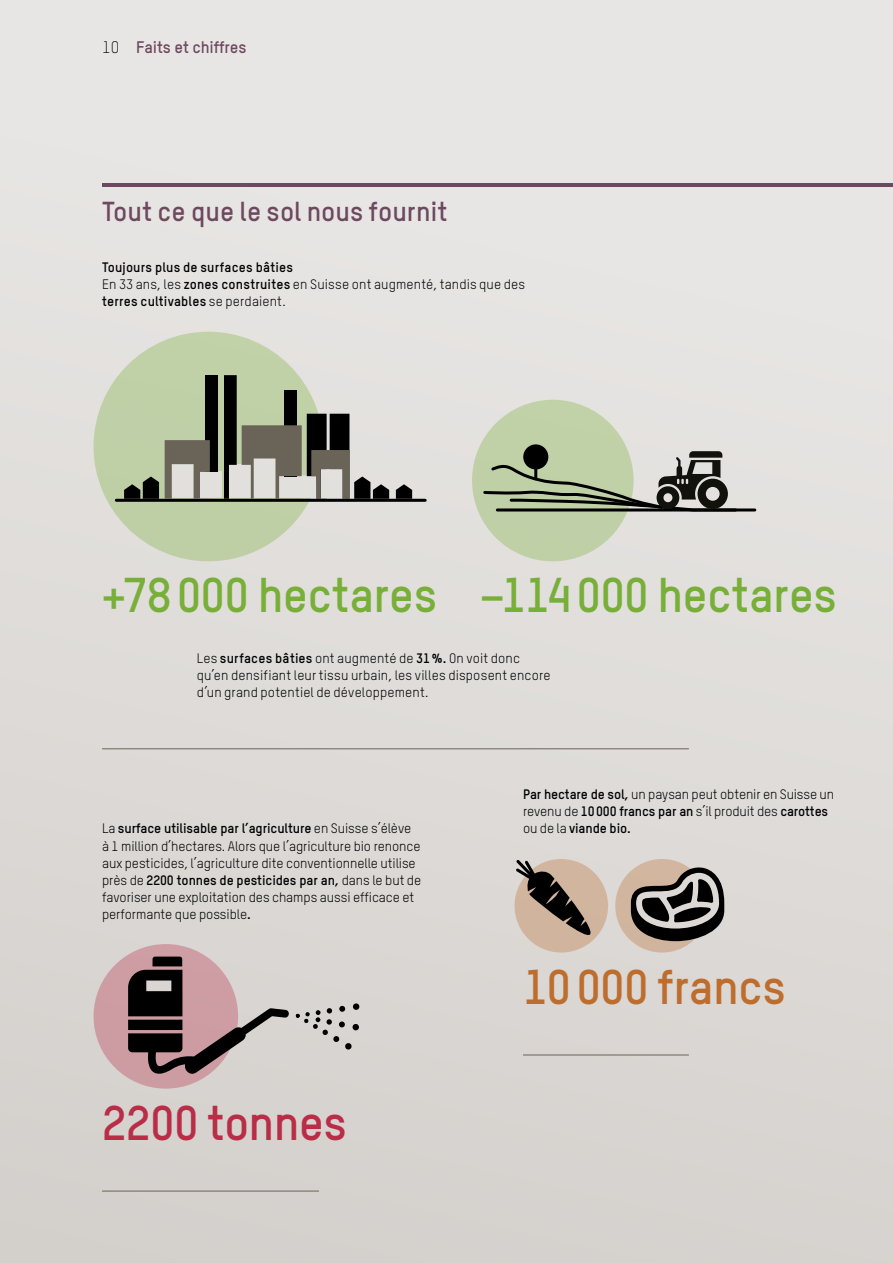
<style>
.page{position:relative;width:893px;height:1263px;background:#e0ddda}
.page>*{position:absolute;margin:0;border:0;box-sizing:border-box;transform-origin:0 0}
.t1{font:700 48px "TSTARPRO";letter-spacing:-.015em;color:#78af38}
.t2{font:700 48px "TSTARPRO";letter-spacing:-.015em;color:#bd6d2e}
.t3{font:700 48px "TSTARPRO";letter-spacing:-.015em;color:#b92d47}
.t4{font:700 27px "TSTARPRO";color:#6d4960}
.t5{font:700 16.5px "TSTARPRO";letter-spacing:-.005em;color:#6d4960}
.t6{font:13.5px/17px "TSTARPRO";letter-spacing:-.005em;color:#000}
.t7{font:700 13.5px/17px "TSTARPRO";color:#000}
.s1{font-weight:300;color:#000}
.s2{font-weight:400}
.s3{font-weight:700}
</style>
<div class="page">
<div style="left:472px;top:400px;width:162px;height:161px;background:#bfd0a7;border-radius:50%"></div>
<svg style="left:94px;top:332px;width:215px;height:229px;fill:#bfd0a7"></svg>
<hr style="left:116px;top:499px;width:309px;height:3px;background:#000">
<hr style="left:102px;top:748px;width:587px;height:1px;background:#696358">
<hr style="left:523px;top:1054px;width:166px;height:1px;background:#696358">
<div style="left:514px;top:859px;width:94px;height:93px;background:#d1b49d;border-radius:50%"></div>
<svg style="left:516px;top:860px;width:75px;height:76px"></svg>
<svg style="left:615px;top:859px;width:109px;height:93px"></svg>
<svg style="left:94px;top:944px;width:195px;height:145px"></svg>
<div style="left:353px;top:1003px;width:7px;height:7px;background:#000;border-radius:50%"></div>
<div style="left:352px;top:1024px;width:7px;height:7px;background:#000;border-radius:3px"></div>
<svg style="left:296px;top:1006px;width:56px;height:44px"></svg>
<div style="left:523px;top:444px;width:25px;height:25px;background:#000;border-radius:50%"></div>
<svg style="left:483px;top:451px;width:274px;height:61px"></svg>
<div style="left:206px;top:375px;width:12px;height:97px;background:#000"></div>
<svg style="left:165px;top:440px;width:45px;height:59px"></svg>
<svg style="left:396px;top:484px;width:16px;height:15px"></svg>
<svg style="left:124px;top:476px;width:35px;height:23px"></svg>
<svg style="left:224px;top:375px;width:165px;height:124px"></svg>
<hr style="left:102px;top:1191px;width:217px;height:1px;background:#696358">
<hr style="left:102px;top:184px;width:791px;height:3px;background:#6d4960">
<p class="t5" style="left:102px;top:37px;width:146px"><span class="s1">10</span> Faits et chiffres</p>
<h2 class="t4" style="left:102px;top:194px;width:347px">Tout ce que le sol nous fournit</h2>
<p class="t7" style="left:102px;top:259px;width:425px">Toujours plus de surfaces bâties<br><span class="s2">En 33 ans, les</span> zones construites <span class="s2">en Suisse ont augmenté, tandis que des </span>terres cultivables <span class="s2">se perdaient.</span></p>
<h1 class="t1" style="left:101px;top:565px;width:738px">+78000 hectares –114000 hectares</h1>
<p class="t6" style="left:197px;top:650px;width:356px">Les <span class="s3">surfaces bâties</span> ont augmenté de <span class="s3">31%.</span> On voit donc qu’en densifiant leur tissu urbain, les villes disposent encore d’un grand potentiel de développement.</p>
<p class="t6" style="left:523px;top:786px;width:313px"><span class="s3">Par hectare de sol,</span> un paysan peut obtenir en Suisse un revenu de <span class="s3">10000 francs par an</span> s’il produit des <span class="s3">carottes</span></p>
<p class="t7" style="left:102px;top:820px;width:311px"><span class="s2">La</span> surface utilisable par l’agriculture <span class="s2">en Suisse s’élève</span></p>
<p class="t7" style="left:523px;top:820px;width:109px"><span class="s2">ou de la</span> viande bio.</p>
<p class="t6" style="left:102px;top:837px;width:321px">à 1 million d’hectares. Alors que l’agriculture bio renonce aux pesticides, l’agriculture dite conventionnelle utilise près de <span class="s3">2200 tonnes de pesticides par an,</span> dans le but de favoriser une exploitation des champs aussi efficace et performante que possible<span class="s3">.</span></p>
<h1 class="t3" style="left:102px;top:1092px;width:247px">2200 tonnes</h1>
<h1 class="t2" style="left:523px;top:956px;width:264px">10000 francs</h1>
</div>
